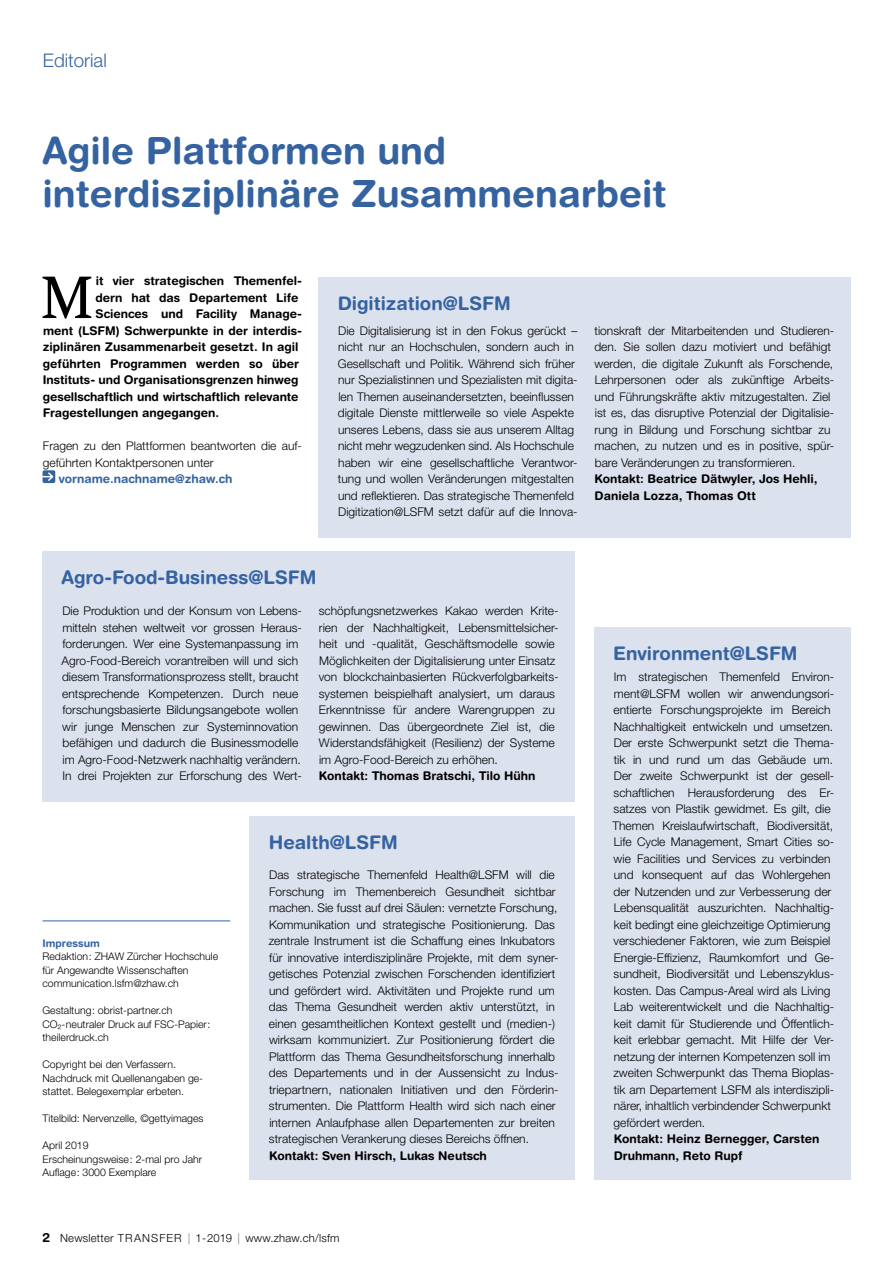
<style>
.page{position:relative;width:893px;height:1263px;background:#fff}
.page>*{position:absolute;margin:0;border:0;box-sizing:border-box;transform-origin:0 0}
.t1{font:59.1px "Swift";color:#000}
.t2{font:700 37.5px/43.5px "Helvetica Rounded LT Std";color:#3563a1}
.t3{font:700 18.75px "Helvetica Rounded LT Std";color:#3563a1}
.t4{font:300 18.75px "Helvetica Neue LT Std";color:#3563a1}
.t5{font:300 12px/16.5px "Helvetica Neue LT Pro";color:#000}
.t6{font:700 12px/16.5px "Helvetica Rounded LT Std";color:#000}
.t7{font:700 12px "Helvetica Rounded LT Std";color:#3563a1}
.t8{font:300 11.25px "Helvetica Neue LT Pro";letter-spacing:.02em;color:#000}
.t9{font:300 10.5px/13.5px "Helvetica Neue LT Std";color:#000}
.t10{font:700 10.5px "Helvetica Rounded LT Std";color:#3563a1}
.s1{font-family:"Helvetica Rounded LT Std";font-weight:700;font-size:12.75px}
</style>
<div class="page">
<div style="left:594px;top:627px;width:256px;height:553px;background:#dce1ee"></div>
<div style="left:318px;top:277px;width:532px;height:260px;background:#dce1ee"></div>
<div style="left:43px;top:551px;width:532px;height:251px;background:#dce1ee"></div>
<div style="left:249px;top:816px;width:326px;height:363px;background:#dce1ee"></div>
<svg style="left:43px;top:470px;width:12px;height:13px"></svg>
<hr style="left:43px;top:921px;width:187px;height:1px;background:#3563a1">
<h3 class="t4" style="left:43px;top:49px;width:65px">Editorial</h3>
<h2 class="t2" style="left:43px;top:128px;width:625px">Agile Plattformen und interdisziplinäre Zusammenarbeit</h2>
<h1 class="t1" style="left:41px;top:264px;width:53px">M</h1>
<p class="t6" style="left:96px;top:272px;width:208px">it vier strategischen Themenfel-</p>
<p class="t6" style="left:96px;top:289px;width:205px">dern hat das Departement Life</p>
<p class="t6" style="left:95px;top:305px;width:208px">Sciences und Facility Manage-</p>
<p class="t6" style="left:43px;top:322px;width:260px">ment (LSFM) Schwerpunkte in der interdis-</p>
<p class="t6" style="left:43px;top:338px;width:257px">ziplinären Zusammenarbeit gesetzt. In agil</p>
<p class="t6" style="left:43px;top:355px;width:258px">geführten Programmen werden so über</p>
<p class="t6" style="left:43px;top:371px;width:257px">Instituts- und Organisationsgrenzen hinweg</p>
<p class="t6" style="left:43px;top:388px;width:257px">gesellschaftlich und wirtschaftlich relevante</p>
<p class="t6" style="left:43px;top:404px;width:178px">Fragestellungen angegangen.</p>
<p class="t5" style="left:43px;top:437px;width:261px">Fragen zu den Plattformen beantworten die auf&shy;geführten Kontaktpersonen unter</p>
<p class="t7" style="left:59px;top:471px;width:175px">vorname.nachname@zhaw.ch</p>
<h3 class="t3" style="left:338px;top:292px;width:174px">Digitization@LSFM</h3>
<p class="t5" style="left:338px;top:322px;width:241px">Die Digitalisierung ist in den Fokus gerückt – nicht nur an Hochschulen, sondern auch in Gesellschaft und Politik. Während sich früher nur Spezialistinnen und Spezialisten mit digita&shy;len Themen auseinandersetzten, beeinflussen digitale Dienste mittlerweile so viele Aspekte unseres Lebens, dass sie aus unserem Alltag nicht mehr wegzudenken sind. Als Hochschule haben wir eine gesellschaftliche Verantwor&shy;tung und wollen Veränderungen mitgestalten und reflektieren. Das strategische Themenfeld Digitization@LSFM setzt dafür auf die Innova-</p>
<p class="t5" style="left:594px;top:322px;width:241px">tionskraft der Mitarbeitenden und Studieren&shy;den. Sie sollen dazu motiviert und befähigt werden, die digitale Zukunft als Forschende, Lehrpersonen oder als zukünftige Arbeits&shy;und Führungskräfte aktiv mitzugestalten. Ziel ist es, das disruptive Potenzial der Digitalisie&shy;rung in Bildung und Forschung sichtbar zu machen, zu nutzen und es in positive, spür&shy;bare Veränderungen zu transformieren.</p>
<p class="t6" style="left:595px;top:470px;width:224px">Kontakt: Beatrice Dätwyler, Jos Hehli,<br>Daniela Lozza, Thomas Ott</p>
<h3 class="t3" style="left:62px;top:566px;width:256px">Agro-Food-Business@LSFM</h3>
<p class="t5" style="left:62px;top:602px;width:242px">Die Produktion und der Konsum von Lebens&shy;mitteln stehen weltweit vor grossen Heraus&shy;forderungen. Wer eine Systemanpassung im Agro-Food-Bereich vorantreiben will und sich diesem Transformationsprozess stellt, braucht entsprechende Kompetenzen. Durch neue forschungsbasierte Bildungsangebote wollen wir junge Menschen zur Systeminnovation befähigen und dadurch die Businessmodelle im Agro-Food-Netzwerk nachhaltig verändern.<br>In drei Projekten zur Erforschung des Wert-</p>
<p class="t5" style="left:319px;top:602px;width:241px">schöpfungsnetzwerkes Kakao werden Krite&shy;rien der Nachhaltigkeit, Lebensmittelsicher&shy;heit und -qualität, Geschäftsmodelle sowie Möglichkeiten der Digitalisierung unter Einsatz von blockchainbasierten Rückverfolgbarkeits&shy;systemen beispielhaft analysiert, um daraus Erkenntnisse für andere Warengruppen zu gewinnen. Das übergeordnete Ziel ist, die Widerstandsfähigkeit (Resilienz) der Systeme im Agro-Food-Bereich zu erhöhen.</p>
<p class="t6" style="left:319px;top:767px;width:218px">Kontakt: Thomas Bratschi, Tilo Hühn</p>
<p class="t10" style="left:43px;top:936px;width:59px">Impressum</p>
<p class="t9" style="left:43px;top:949px;width:177px">Redaktion: ZHAW Zürcher Hochschule für Angewandte Wissenschaften communication.lsfm@zhaw.ch</p>
<p class="t9" style="left:43px;top:1003px;width:169px">Gestaltung: obrist-partner.ch<br>CO²-neutraler Druck auf FSC-Papier: theilerdruck.ch</p>
<p class="t9" style="left:43px;top:1057px;width:161px">Copyright bei den Verfassern.<br>Nachdruck mit Quellenangaben ge&shy;stattet. Belegexemplar erbeten.</p>
<p class="t9" style="left:43px;top:1111px;width:163px">Titelbild: Nervenzelle, ©gettyimages</p>
<p class="t9" style="left:43px;top:1138px;width:161px">April 2019<br>Erscheinungsweise: 2-mal pro Jahr<br>Auflage: 3000 Exemplare</p>
<h3 class="t3" style="left:269px;top:831px;width:130px">Health@LSFM</h3>
<p class="t5" style="left:269px;top:866px;width:291px">Das strategische Themenfeld Health@LSFM will die Forschung im Themenbereich Gesundheit sichtbar machen. Sie fusst auf drei Säulen: vernetzte Forschung, Kommunikation und strategische Positionierung. Das zentrale Instrument ist die Schaffung eines Inkubators für innovative interdisziplinäre Projekte, mit dem syner&shy;getisches Potenzial zwischen Forschenden identifiziert und gefördert wird. Aktivitäten und Projekte rund um das Thema Gesundheit werden aktiv unterstützt, in einen gesamtheitlichen Kontext gestellt und (medien-) wirksam kommuniziert. Zur Positionierung fördert die Plattform das Thema Gesundheitsforschung innerhalb des Departements und in der Aussensicht zu Indus&shy;triepartnern, nationalen Initiativen und den Förderin&shy;strumenten. Die Plattform Health wird sich nach einer internen Anlaufphase allen Departementen zur breiten strategischen Verankerung dieses Bereichs öffnen.</p>
<p class="t6" style="left:269px;top:1147px;width:219px">Kontakt: Sven Hirsch, Lukas Neutsch</p>
<p class="t8" style="left:43px;top:1231px;width:299px"><span class="s1">2</span> Newsletter TRANSFER | 1-2019 | www.zhaw.ch/lsfm</p>
<h3 class="t3" style="left:613px;top:642px;width:186px">Environment@LSFM</h3>
<p class="t5" style="left:612px;top:668px;width:223px">Im strategischen Themenfeld Environ&shy;ment@LSFM wollen wir anwendungsori&shy;entierte Forschungsprojekte im Bereich Nachhaltigkeit entwickeln und umsetzen.<br>Der erste Schwerpunkt setzt die Thema&shy;tik in und rund um das Gebäude um.<br>Der zweite Schwerpunkt ist der gesell&shy;schaftlichen Herausforderung des Er&shy;satzes von Plastik gewidmet. Es gilt, die Themen Kreislaufwirtschaft, Biodiversität, Life Cycle Management, Smart Cities so&shy;wie Facilities und Services zu verbinden und konsequent auf das Wohlergehen der Nutzenden und zur Verbesserung der Lebensqualität auszurichten. Nachhaltig&shy;keit bedingt eine gleichzeitige Optimierung verschiedener Faktoren, wie zum Beispiel Energie-Effizienz, Raumkomfort und Ge&shy;sundheit, Biodiversität und Lebenszyklus&shy;kosten. Das Campus-Areal wird als Living Lab weiterentwickelt und die Nachhaltig&shy;keit damit für Studierende und Öffentlich&shy;keit erlebbar gemacht. Mit Hilfe der Ver&shy;netzung der internen Kompetenzen soll im zweiten Schwerpunkt das Thema Bioplas&shy;tik am Departement LSFM als interdiszipli&shy;närer, inhaltlich verbindender Schwerpunkt gefördert werden.</p>
<p class="t6" style="left:614px;top:1130px;width:207px">Kontakt: Heinz Bernegger, Carsten<br>Druhmann, Reto Rupf</p>
</div>
